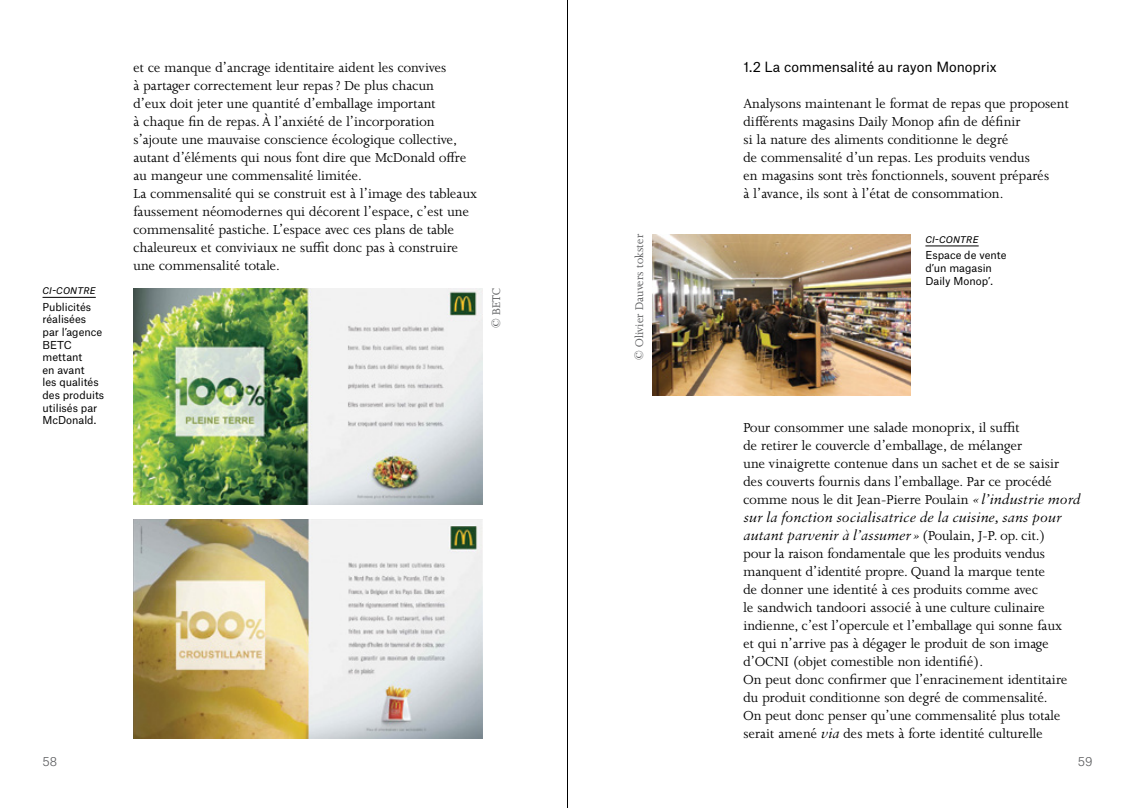
<style>
.page{position:relative;width:1135px;height:808px;background:#fff}
.page>*{position:absolute;margin:0;border:0;box-sizing:border-box;transform-origin:0 0}
.t1{font:15px/18px "Joanna MT Pro";color:#000}
.t2{font:italic 15px/18px "Sabon MT Pro";color:#000}
.t3{font:13.5px "Atlas Grotesk";color:#000}
.t4{font:12.75px "Joanna MT Pro";color:#58595b}
.t5{font:300 12px "Atlas Grotesk";color:#58595b}
.t6{font:10.5px/12.6px "Atlas Grotesk";color:#000}
.t7{font:italic 10.5px "Atlas Grotesk";color:#000}
.s1{font-family:"Sabon MT Pro";font-style:italic}
.s2{font-family:"Joanna MT Pro";font-style:normal}
</style>
<div class="page">
<img style="left:133px;top:288px;width:349px;height:216px">
<img style="left:133px;top:519px;width:349px;height:219px">
<hr style="left:43px;top:297px;width:53px;height:1px;background:#000">
<hr style="left:925px;top:246px;width:53px;height:1px;background:#000">
<img style="left:652px;top:234px;width:258px;height:162px">
<hr style="left:567px;top:0;width:1px;height:808px;background:#000">
<p class="t7" style="left:43px;top:282px;width:55px">CI-CONTRE</p>
<p class="t6" style="left:43px;top:299px;width:63px">Publicités réalisées par l’agence<br>BETC mettant<br>en avant<br>les qualités des produits utilisés par<br>McDonald.</p>
<p class="t1" style="left:133px;top:58px;width:345px">et ce manque d’ancrage identitaire aident les convives<br>à partager correctement leur repas? De plus chacun<br>d’eux doit jeter une quantité d’emballage important<br>à chaque fin de repas. À l’anxiété de l’incorporation s’ajoute une mauvaise conscience écologique collective, autant d’éléments qui nous font dire que McDonald offre au mangeur une commensalité limitée.<br>La commensalité qui se construit est à l’image des tableaux faussement néomodernes qui décorent l’espace, c’est une commensalité pastiche. L’espace avec ces plans de table chaleureux et conviviaux ne suffit donc pas à construire une commensalité totale.</p>
<p class="t4" style="left:489px;top:328px;width:41px;rotate:-90deg">© BETC</p>
<p class="t4" style="left:632px;top:360px;width:127px;rotate:-90deg">© Olivier Dauvers tokster</p>
<p class="t3" style="left:743px;top:56px;width:255px">1.2 La commensalité au rayon Monoprix</p>
<p class="t1" style="left:743px;top:94px;width:327px">Analysons maintenant le format de repas que proposent différents magasins Daily Monop afin de définir<br>si la nature des aliments conditionne le degré<br>de commensalité d’un repas. Les produits vendus<br>en magasins sont très fonctionnels, souvent préparés<br>à l’avance, ils sont à l’état de consommation.</p>
<p class="t7" style="left:925px;top:230px;width:55px">CI-CONTRE</p>
<p class="t6" style="left:925px;top:248px;width:83px">Espace de vente d’un magasin<br>Daily Monop’.</p>
<p class="t1" style="left:743px;top:418px;width:339px">Pour consommer une salade monoprix, il suffit<br>de retirer le couvercle d’emballage, de mélanger<br>une vinaigrette contenue dans un sachet et de se saisir des couverts fournis dans l’emballage. Par ce procédé comme nous le dit Jean-Pierre Poulain <span class="s1">« l’industrie mord</span></p>
<p class="t2" style="left:743px;top:508px;width:320px">sur la fonction socialisatrice de la cuisine, sans pour autant parvenir à l’assumer» <span class="s2">(Poulain, J-P. op. cit.)</span></p>
<p class="t1" style="left:743px;top:544px;width:325px">pour la raison fondamentale que les produits vendus manquent d’identité propre. Quand la marque tente<br>de donner une identité à ces produits comme avec<br>le sandwich tandoori associé à une culture culinaire indienne, c’est l’opercule et l’emballage qui sonne faux et qui n’arrive pas à dégager le produit de son image d’OCNI (objet comestible non identifié).<br>On peut donc confirmer que l’enracinement identitaire du produit conditionne son degré de commensalité.<br>On peut donc penser qu’une commensalité plus totale serait amené <span class="s1">via</span> des mets à forte identité culturelle</p>
<p class="t5" style="left:43px;top:752px;width:16px">58</p>
<p class="t5" style="left:1077px;top:752px;width:16px">59</p>
</div>
